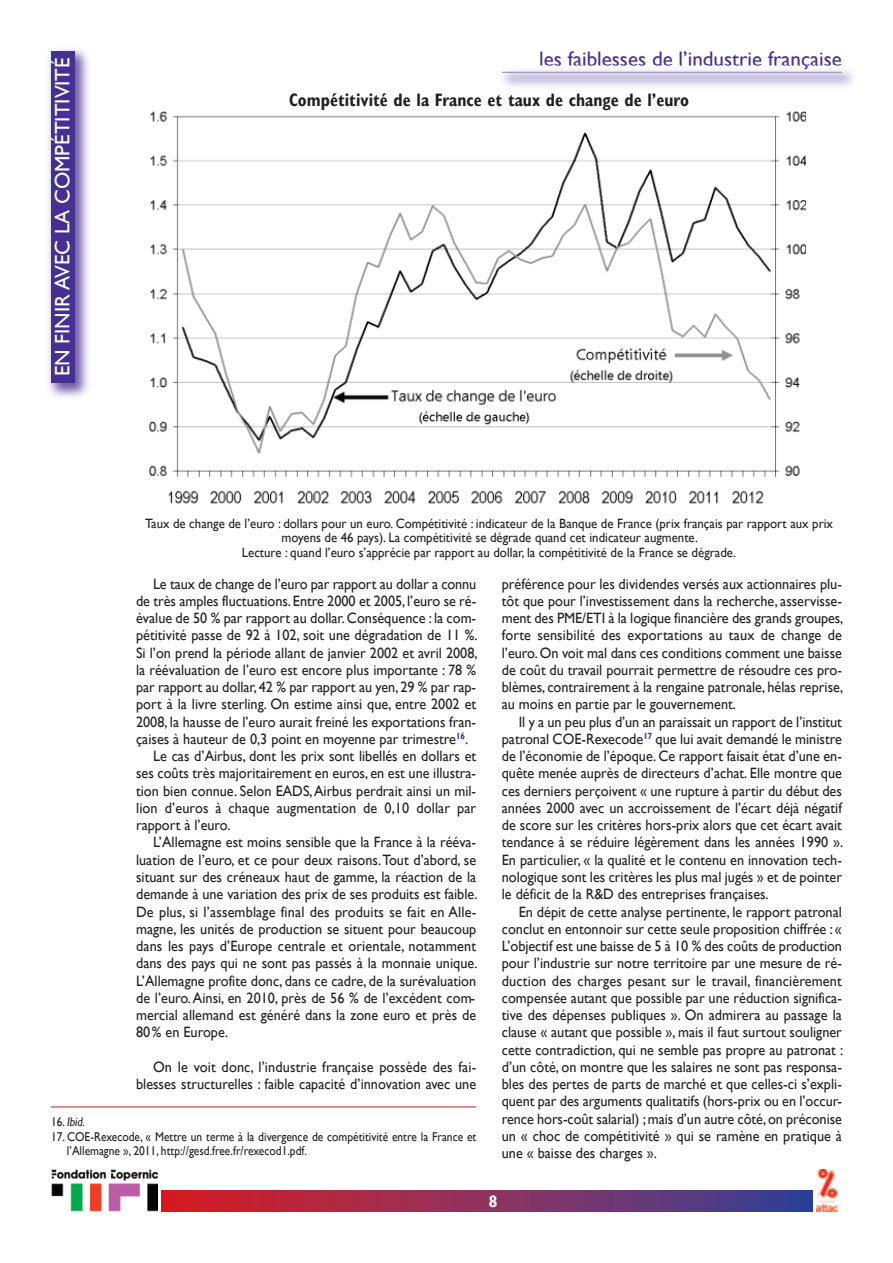
<style>
.page{position:relative;width:893px;height:1263px;background:#fff}
.page>*{position:absolute;margin:0;border:0;box-sizing:border-box;transform-origin:0 0}
.t1{font:21px "Gill Sans";color:#452f92}
.t2{font:21px "Gill Sans";color:#fff}
.t3{font:700 condensed 18px "Gill Sans";color:#231f20;scale:.95 1}
.t4{font:700 condensed 16.5px "Gill Sans";color:#fff}
.t5{font:15px/17.2px "Gill Sans";color:#231f20;text-align:justify;scale:.95 1}
.t6{font:13.5px/14.2px "Gill Sans";color:#231f20;text-align:center;scale:.95 1}
.t7{font:12.75px/13.5px "Gill Sans";color:#231f20;scale:.9 1}
.t8{font:italic 12.75px "Gill Sans";color:#231f20;scale:.9 1}
.s1{font-style:normal}
</style>
<div class="page">
<div style="left:162px;top:1191px;width:650px;height:21px;background:linear-gradient(to right,#dd1d22,#374398)"></div>
<img style="left:817px;top:1169px;width:20px;height:43px">
<img style="left:48px;top:49px;width:41px;height:348px">
<div style="left:51px;top:51px;width:23px;height:332px;background:#452f92"></div>
<img style="left:501px;top:65px;width:352px;height:22px">
<img style="left:541px;top:65px;width:77px;height:1px">
<hr style="left:502px;top:72px;width:340px;height:1px;background:#9183bd">
<img style="left:51px;top:1169px;width:106px;height:43px">
<hr style="left:51px;top:1107px;width:425px;height:1px;background:#d8171f">
<img style="left:149px;top:111px;width:656px;height:393px">
<h1 class="t2" style="left:50px;top:376px;width:320px;rotate:-90deg">en finir avec la compétitivité</h1>
<h1 class="t1" style="left:539px;top:46px;width:304px">les faiblesses de l’industrie française</h1>
<p class="t3" style="left:289px;top:89px;width:422px">compétitivité de la France et taux de change de l’euro</p>
<p class="t6" style="left:145px;top:516px;width:726px">taux de change de l’euro : dollars pour un euro. compétitivité : indicateur de la Banque de france (prix français par rapport aux prix moyens de 46 pays). la compétitivité se dégrade quand cet indicateur augmente.<br>lecture : quand l’euro s’apprécie par rapport au dollar, la compétitivité de la france se dégrade.</p>
<p class="t5" style="left:153px;top:575px;width:342px">le taux de change de l’euro par rapport au dollar a connu</p>
<p class="t5" style="left:136px;top:592px;width:360px">de très amples fluctuations. entre 2000 et 2005, l’euro se ré-</p>
<p class="t5" style="left:136px;top:609px;width:360px">évalue de 50 % par rapport au dollar.conséquence : la com-</p>
<p class="t5" style="left:136px;top:627px;width:361px">pétitivité passe de 92 à 102, soit une dégradation de 11 %.</p>
<p class="t5" style="left:136px;top:644px;width:361px">Si l’on prend la période allant de janvier 2002 et avril 2008,</p>
<p class="t5" style="left:136px;top:661px;width:360px">la réévaluation de l’euro est encore plus importante : 78 %</p>
<p class="t5" style="left:136px;top:678px;width:360px">par rapport au dollar, 42 % par rapport au yen, 29 % par rap-</p>
<p class="t5" style="left:136px;top:696px;width:360px">port à la livre sterling. on estime ainsi que, entre 2002 et</p>
<p class="t5" style="left:136px;top:713px;width:360px">2008, la hausse de l’euro aurait freiné les exportations fran-</p>
<p class="t5" style="left:136px;top:730px;width:351px">çaises à hauteur de 0,3 point en moyenne par trimestre<sup>16</sup>.</p>
<p class="t5" style="left:153px;top:747px;width:342px">le cas d’airbus, dont les prix sont libellés en dollars et</p>
<p class="t5" style="left:136px;top:765px;width:360px">ses coûts très majoritairement en euros, en est une illustra-</p>
<p class="t5" style="left:136px;top:782px;width:360px">tion bien connue. Selon eaDS,airbus perdrait ainsi un mil-</p>
<p class="t5" style="left:136px;top:799px;width:360px">lion d’euros à chaque augmentation de 0,10 dollar par</p>
<p class="t5" style="left:136px;top:816px;width:101px">rapport à l’euro.</p>
<p class="t5" style="left:153px;top:834px;width:342px">l’allemagne est moins sensible que la france à la rééva-</p>
<p class="t5" style="left:136px;top:851px;width:360px">luation de l’euro, et ce pour deux raisons.tout d’abord, se</p>
<p class="t5" style="left:136px;top:868px;width:360px">situant sur des créneaux haut de gamme, la réaction de la</p>
<p class="t5" style="left:136px;top:885px;width:361px">demande à une variation des prix de ses produits est faible.</p>
<p class="t5" style="left:136px;top:903px;width:360px">De plus, si l’assemblage final des produits se fait en alle-</p>
<p class="t5" style="left:136px;top:920px;width:360px">magne, les unités de production se situent pour beaucoup</p>
<p class="t5" style="left:136px;top:937px;width:360px">dans les pays d’europe centrale et orientale, notamment</p>
<p class="t5" style="left:136px;top:954px;width:361px">dans des pays qui ne sont pas passés à la monnaie unique.</p>
<p class="t5" style="left:136px;top:972px;width:360px">l’allemagne profite donc, dans ce cadre, de la surévaluation</p>
<p class="t5" style="left:136px;top:989px;width:358px">de l’euro.ainsi, en 2010, près de 56 % de l’excédent com-</p>
<p class="t5" style="left:136px;top:1006px;width:360px">mercial allemand est généré dans la zone euro et près de</p>
<p class="t5" style="left:136px;top:1023px;width:98px">80% en europe.</p>
<p class="t5" style="left:136px;top:1058px;width:360px;text-align:right">on le voit donc, l’industrie française possède des fai&shy;blesses structurelles : faible capacité d’innovation avec une</p>
<p class="t8" style="left:51px;top:1114px;width:39px"><span class="s1">16.</span> Ibid.</p>
<p class="t7" style="left:67px;top:1130px;width:456px;text-indent:-16px">17. coe-rexecode, « mettre un terme à la divergence de compétitivité entre la france et l’allemagne », 2011, http://gesd.free.fr/rexecod1.pdf.</p>
<p class="t5" style="left:502px;top:575px;width:361px">préférence pour les dividendes versés aux actionnaires plu&shy;tôt que pour l’investissement dans la recherche, asservisse&shy;ment des pme/eti à la logique financière des grands groupes, forte sensibilité des exportations au taux de change de l’euro.on voit mal dans ces conditions comment une baisse de coût du travail pourrait permettre de résoudre ces pro&shy;blèmes, contrairement à la rengaine patronale, hélas reprise, au moins en partie par le gouvernement.</p>
<p class="t5" style="left:502px;top:713px;width:361px;text-indent:17px">il y a un peu plus d’un an paraissait un rapport de l’institut patronal coe-rexecode<sup>17</sup> que lui avait demandé le ministre de l’économie de l’époque. ce rapport faisait état d’une en&shy;quête menée auprès de directeurs d’achat. elle montre que ces derniers perçoivent « une rupture à partir du début des années 2000 avec un accroissement de l’écart déjà négatif de score sur les critères hors-prix alors que cet écart avait tendance à se réduire légèrement dans les années 1990 ». en particulier, « la qualité et le contenu en innovation tech&shy;nologique sont les critères les plus mal jugés » et de pointer le déficit de la r&amp;D des entreprises françaises.</p>
<p class="t5" style="left:502px;top:903px;width:361px;text-indent:17px">en dépit de cette analyse pertinente, le rapport patronal conclut en entonnoir sur cette seule proposition chiffrée : « l’objectif est une baisse de 5 à 10 % des coûts de production pour l’industrie sur notre territoire par une mesure de ré&shy;duction des charges pesant sur le travail, financièrement compensée autant que possible par une réduction significa&shy;tive des dépenses publiques ». on admirera au passage la clause « autant que possible », mais il faut surtout souligner cette contradiction, qui ne semble pas propre au patronat : d’un côté, on montre que les salaires ne sont pas responsa&shy;bles des pertes de parts de marché et que celles-ci s’expli&shy;quent par des arguments qualitatifs (hors-prix ou en l’occur&shy;rence hors-coût salarial) ;mais d’un autre côté,on préconise un « choc de compétitivité » qui se ramène en pratique à une « baisse des charges ».</p>
<p class="t4" style="left:489px;top:1192px;width:10px">8</p>
</div>
